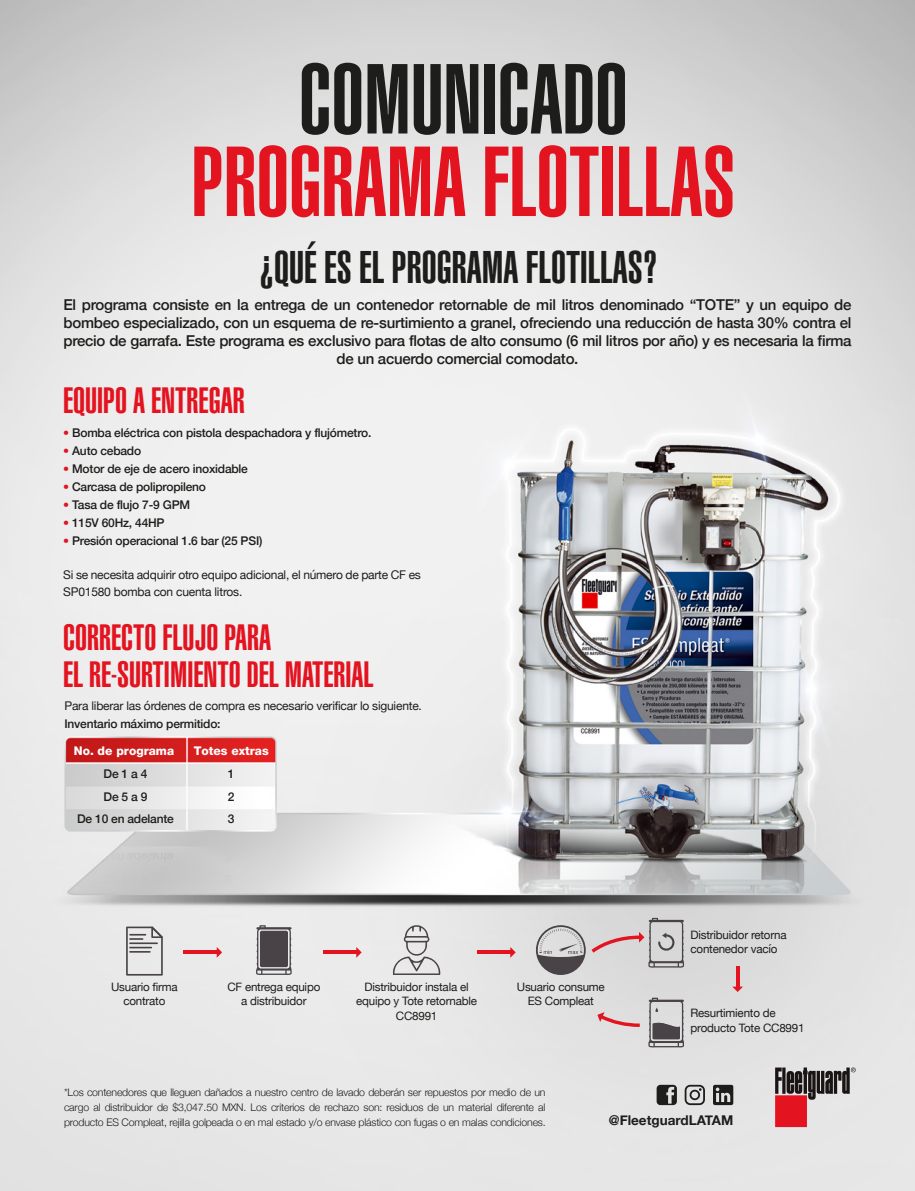
<style>
.page{position:relative;width:915px;height:1191px;background:#fff}
.page>*{position:absolute;margin:0;border:0;box-sizing:border-box;transform-origin:0 0}
.t1{font:97.5px "Helvetica LT Std Ultra Comp";color:#e3131f}
.t2{font:97.5px "Helvetica LT Std Ultra Comp";color:#1d1d1b}
.t3{font:45px "Helvetica LT Std Ultra Comp";color:#1d1d1b}
.t4{font:36px/36px "Helvetica LT Std Ultra Comp";color:#e3131f}
.t5{font:500 15px/18px "Helvetica Neue";letter-spacing:-.02em;color:#1d1d1b;text-align:center}
.t6{font:700 13.5px "Helvetica Neue";color:#1d1d1b}
.t7{font:500 12px/22.5px "Helvetica Neue";letter-spacing:-.02em;color:#1d1d1b;text-align:center}
.t8{font:12px/16.5px "Helvetica Neue";letter-spacing:-.02em;color:#1d1d1b}
.t9{font:12px "Helvetica Neue LT 85 Hv";color:#fff}
.t10{font:11.55px/14.5px "Helvetica Neue";letter-spacing:-.02em;color:#1d1d1b;text-align:center}
.t11{font:300 10.5px/15px "Helvetica Neue";letter-spacing:-.02em;color:#1d1d1b;text-align:justify}
.s1{color:#e3131f}
</style>
<div class="page">
<img style="left:0;top:0;width:914px;height:1191px">
<svg style="left:774px;top:1067px;width:81px;height:60px;background:#ab7e80"></svg>
<svg style="left:126px;top:926px;width:37px;height:49px;background:#c2c0c1"></svg>
<svg style="left:256px;top:925px;width:35px;height:50px"></svg>
<div style="left:260px;top:930px;width:28px;height:37px;background:#494347;border-radius:2px"></div>
<svg style="left:393px;top:924px;width:47px;height:51px;background:#cdcccd"></svg>
<svg style="left:656px;top:1084px;width:20px;height:21px"></svg>
<svg style="left:684px;top:1084px;width:20px;height:21px"></svg>
<svg style="left:712px;top:1084px;width:21px;height:21px"></svg>
<svg style="left:217px;top:947px;width:5px;height:10px"></svg>
<hr style="left:183px;top:951px;width:35px;height:3px;background:#e3131f">
<svg style="left:356px;top:947px;width:5px;height:10px"></svg>
<hr style="left:323px;top:951px;width:34px;height:3px;background:#e3131f">
<svg style="left:510px;top:947px;width:5px;height:10px"></svg>
<hr style="left:477px;top:951px;width:34px;height:3px;background:#e3131f">
<svg style="left:732px;top:986px;width:10px;height:6px"></svg>
<svg style="left:735px;top:966px;width:4px;height:22px"></svg>
<svg style="left:535px;top:918px;width:148px;height:57px;background:#c4bebf"></svg>
<svg style="left:597px;top:997px;width:86px;height:50px;background:#c5bcbe"></svg>
<h1 class="t2" style="left:299px;top:43px;width:330px">COMUNICADO</h1>
<h1 class="t1" style="left:191px;top:126px;width:545px">PROGRAMA FLOTILLAS</h1>
<h2 class="t3" style="left:259px;top:242px;width:400px">¿QUÉ ES EL PROGRAMA FLOTILLAS?</h2>
<p class="t5" style="left:63px;top:294px;width:789px">El programa consiste en la entrega de un contenedor retornable de mil litros denominado “TOTE” y un equipo de bombeo especializado, con un esquema de re-surtimiento a granel, ofreciendo una reducción de hasta 30% contra el precio de garrafa. Este programa es exclusivo para flotas de alto consumo (6 mil litros por año) y es necesaria la firma de un acuerdo comercial comodato.</p>
<h3 class="t4" style="left:63px;top:383px;width:183px">EQUIPO A ENTREGAR</h3>
<p class="t7" style="left:63px;top:420px;width:309px"><span class="s1">•</span> Bomba eléctrica con pistola despachadora y flujómetro.</p>
<p class="t7" style="left:63px;top:438px;width:79px"><span class="s1">•</span> Auto cebado</p>
<p class="t7" style="left:63px;top:456px;width:186px"><span class="s1">•</span> Motor de eje de acero inoxidable</p>
<p class="t7" style="left:63px;top:474px;width:144px"><span class="s1">•</span> Carcasa de polipropileno</p>
<p class="t7" style="left:63px;top:492px;width:128px"><span class="s1">•</span> Tasa de flujo 7-9 GPM</p>
<p class="t7" style="left:63px;top:510px;width:103px"><span class="s1">•</span> 115V 60Hz, 44HP</p>
<p class="t7" style="left:63px;top:528px;width:201px"><span class="s1">•</span> Presión operacional 1.6 bar (25 PSI)</p>
<p class="t8" style="left:63px;top:567px;width:359px">Si se necesita adquirir otro equipo adicional, el número de parte CF es<br>SP01580 bomba con cuenta litros.</p>
<h3 class="t4" style="left:63px;top:620px;width:311px">CORRECTO FLUJO PARA<br>EL RE-SURTIMIENTO DEL MATERIAL</h3>
<p class="t8" style="left:64px;top:698px;width:359px">Para liberar las órdenes de compra es necesario verificar lo siguiente.</p>
<p class="t7" style="left:64px;top:711px;width:157px">Inventario máximo permitido:</p>
<p class="t9" style="left:74px;top:743px;width:102px">No. de programa</p>
<p class="t9" style="left:194px;top:743px;width:76px">Totes extras</p>
<p class="t7" style="left:77px;top:762px;width:98px">De 1 a 4<br>De 5 a 9<br>De 10 en adelante</p>
<p class="t7" style="left:228px;top:762px;width:8px;text-align:justify">1<br>2<br>3</p>
<p class="t10" style="left:111px;top:980px;width:68px">Usuario firma contrato</p>
<p class="t10" style="left:227px;top:980px;width:94px">CF entrega equipo a distribuidor</p>
<p class="t10" style="left:356px;top:980px;width:122px">Distribuidor instala el equipo y Tote retornable<br>CC8991</p>
<p class="t10" style="left:516px;top:980px;width:89px">Usuario consume<br>ES Compleat</p>
<p class="t10" style="left:690px;top:928px;width:98px;text-align:left">Distribuidor retorna contenedor vacío</p>
<p class="t10" style="left:690px;top:1006px;width:115px;text-align:left">Resurtimiento de producto Tote CC8991</p>
<p class="t11" style="left:64px;top:1084px;width:483px">*Los contenedores que lleguen dañados a nuestro centro de lavado deberán ser repuestos por medio de un cargo al distribuidor de $3,047.50 MXN. Los criterios de rechazo son: residuos de un material diferente al producto ES Compleat, rejilla golpeada o en mal estado y/o envase plástico con fugas o en malas condiciones.</p>
<p class="t6" style="left:608px;top:1109px;width:126px">@FleetguardLATAM</p>
</div>
